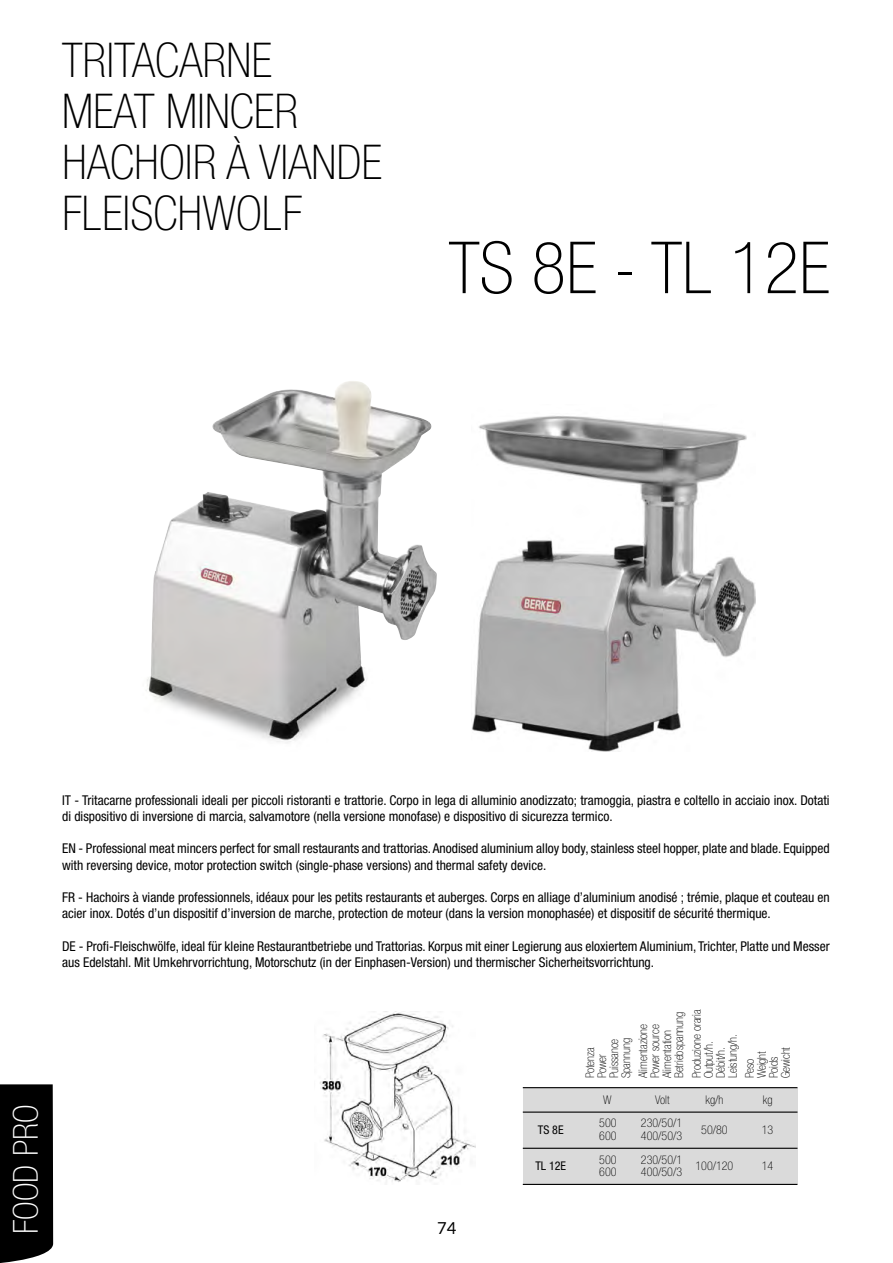
<style>
.page{position:relative;width:893px;height:1263px;background:#fff}
.page>*{position:absolute;margin:0;border:0;box-sizing:border-box;transform-origin:0 0}
.t1{font:100 condensed 72px "Helvetica Neue LT Std";color:#000}
.t2{font:100 condensed 48px/51px "Helvetica Neue LT Std";color:#000}
.t3{font:100 condensed 34.5px "Helvetica Neue LT Std";color:#fff}
.t4{font:16.5px "Lato";color:#000}
.t5{font:condensed 13.5px/16.2px "Helvetica Neue";color:#000}
.t6{font:100 condensed 12px/12px "Helvetica Neue LT Std";color:#000}
.t7{font:condensed 12px "Helvetica Neue LT Std";color:#000}
</style>
<div class="page">
<div style="left:0;top:1084px;width:53px;height:179px;background:#000"></div>
<img style="left:146px;top:381px;width:291px;height:362px">
<img style="left:472px;top:415px;width:284px;height:337px">
<img style="left:320px;top:1012px;width:156px;height:170px">
<div style="left:523px;top:1088px;width:274px;height:96px;background:#dadada"></div>
<hr style="left:523px;top:1087px;width:274px;height:1px;background:#000">
<hr style="left:523px;top:1111px;width:274px;height:2px;background:#000">
<hr style="left:523px;top:1148px;width:274px;height:1px;background:#000">
<hr style="left:523px;top:1184px;width:274px;height:1px;background:#000">
<h2 class="t2" style="left:62px;top:34px;width:321px">TRITACARNE<br>MEAT MINCER<br>HACHOIR À VIANDE<br>FLEISCHWOLF</h2>
<h1 class="t1" style="left:449px;top:227px;width:382px">TS 8E - TL 12E</h1>
<h3 class="t3" style="left:6px;top:1233px;width:131px;rotate:-90deg">FOOD PRO</h3>
<p class="t5" style="left:62px;top:792px;width:769px">IT - Tritacarne professionali ideali per piccoli ristoranti e trattorie. Corpo in lega di alluminio anodizzato; tramoggia, piastra e coltello in acciaio inox. Dotati di dispositivo di inversione di marcia, salvamotore (nella versione monofase) e dispositivo di sicurezza termico.</p>
<p class="t5" style="left:62px;top:840px;width:769px">EN - Professional meat mincers perfect for small restaurants and trattorias. Anodised aluminium alloy body, stainless steel hopper, plate and blade. Equipped with reversing device, motor protection switch (single-phase versions) and thermal safety device.</p>
<p class="t5" style="left:62px;top:889px;width:769px">FR - Hachoirs à viande professionnels, idéaux pour les petits restaurants et auberges. Corps en alliage d’aluminium anodisé ; trémie, plaque et couteau en acier inox. Dotés d’un dispositif d’inversion de marche, protection de moteur (dans la version monophasée) et dispositif de sécurité thermique.</p>
<p class="t5" style="left:62px;top:938px;width:769px">DE - Profi-Fleischwölfe, ideal für kleine Restaurantbetriebe und Trattorias. Korpus mit einer Legierung aus eloxiertem Aluminium, Trichter, Platte und Messer aus Edelstahl. Mit Umkehrvorrichtung, Motorschutz (in der Einphasen-Version) und thermischer Sicherheitsvorrichtung.</p>
<p class="t4" style="left:437px;top:1218px;width:21px">74</p>
<p class="t7" style="left:538px;top:1122px;width:27px">TS 8E</p>
<p class="t7" style="left:535px;top:1159px;width:32px">TL 12E</p>
<p class="t6" style="left:637px;top:1078px;width:68px;rotate:-90deg">Alimentazione<br>Power source<br>Alimentation<br>Betriebspannung</p>
<p class="t6" style="left:690px;top:1078px;width:71px;rotate:-90deg">Produzione oraria<br>Output/h.<br>Débit/h.<br>Leistung/h.</p>
<p class="t6" style="left:584px;top:1078px;width:42px;rotate:-90deg">Potenza<br>Power<br>Puissance<br>Spannung</p>
<p class="t6" style="left:744px;top:1078px;width:33px;rotate:-90deg">Peso<br>Weight<br>Poids<br>Gewicht</p>
<p class="t6" style="left:599px;top:1087px;width:19px;line-height:23.7px;text-align:center">W<br>500</p>
<p class="t6" style="left:641px;top:1087px;width:43px;line-height:23.7px;text-align:center">Volt<br>230/50/1</p>
<p class="t6" style="left:705px;top:1093px;width:19px">kg/h</p>
<p class="t6" style="left:701px;top:1123px;width:28px">50/80</p>
<p class="t6" style="left:599px;top:1130px;width:19px">600</p>
<p class="t6" style="left:641px;top:1130px;width:43px">400/50/3</p>
<p class="t6" style="left:599px;top:1153px;width:19px">500</p>
<p class="t6" style="left:641px;top:1153px;width:43px">230/50/1</p>
<p class="t6" style="left:695px;top:1159px;width:39px">100/120</p>
<p class="t6" style="left:599px;top:1166px;width:19px">600</p>
<p class="t6" style="left:641px;top:1166px;width:43px">400/50/3</p>
<p class="t6" style="left:763px;top:1093px;width:11px">kg</p>
<p class="t6" style="left:762px;top:1123px;width:13px">13</p>
<p class="t6" style="left:762px;top:1159px;width:13px">14</p>
</div>
